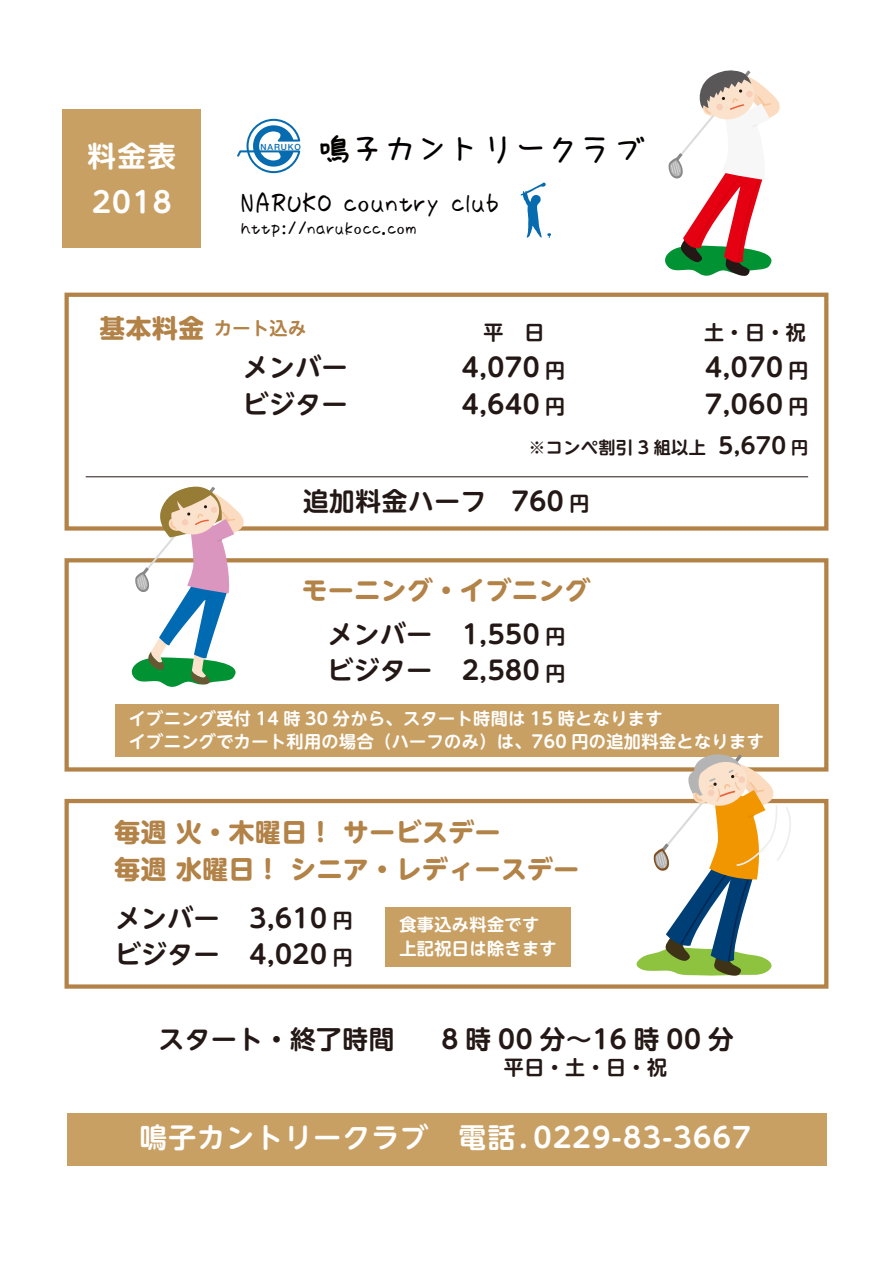
<style>
.page{position:relative;width:893px;height:1263px;background:#fff}
.page>*{position:absolute;margin:0;border:0;box-sizing:border-box;transform-origin:0 0}
.t1{font:36.3px "Sanafon Maru OT";letter-spacing:-.1em;color:#040000}
.t2{font:29.1px "AP Japanesefont";letter-spacing:.025em;color:#040000}
.t3{font:700 28.5px "UD Shin M Go Pro De";letter-spacing:.05em;color:#fff}
.t4{font:700 27.6px "UD Shin M Go Pro De";letter-spacing:.05em;color:#fff}
.t5{font:700 25.65px/36.3px "UD Shin M Go Pro De";letter-spacing:.025em;color:#231815}
.t6{font:700 25.65px/37.8px "UD Shin M Go Pro";letter-spacing:.025em;color:#b28247}
.t7{font:700 25.65px "UD Shin M Go Pro De";letter-spacing:.275em;color:#231815}
.t8{font:700 19.95px "UD Shin M Go Pro De";color:#231815}
.t9{font:19.35px "AP Japanesefont";letter-spacing:.025em;color:#040000}
.t10{font:700 18px "UD Shin M Go Pro De";letter-spacing:.025em;color:#b28247}
.t11{font:700 17.1px/23.4px "UD Shin M Go Pro De";letter-spacing:.025em;color:#fff}
.t12{font:700 17.1px "UD Shin M Go Pro De";letter-spacing:.025em;color:#231815}
.t13{font:500 8.4px "Helvetica Neue";letter-spacing:.1em;color:#076baf}
.s1{font-family:"UD Shin M Go Pro";font-size:25.65px}
.s2{font-size:19.95px}
.s3{font-size:22.35px}
</style>
<div class="page">
<div style="left:67px;top:1113px;width:759px;height:53px;background:#c9a063"></div>
<div style="left:63px;top:109px;width:138px;height:139px;background:#c9a063"></div>
<svg style="left:237px;top:119px;width:64px;height:54px"></svg>
<svg style="left:520px;top:182px;width:31px;height:56px"></svg>
<div style="left:385px;top:907px;width:186px;height:59px;background:#c9a063"></div>
<div style="left:65px;top:293px;width:763px;height:238px;border:4px solid #b28247"></div>
<div style="left:65px;top:558px;width:763px;height:213px;border:4px solid #b28247"></div>
<hr style="left:86px;top:476px;width:722px;height:1px;background:#231815">
<div style="left:115px;top:704px;width:663px;height:52px;background:#c9a063"></div>
<div style="left:65px;top:799px;width:763px;height:190px;border:4px solid #b28247"></div>
<svg style="left:128px;top:486px;width:118px;height:201px"></svg>
<svg style="left:665px;top:70px;width:115px;height:206px"></svg>
<svg style="left:634px;top:746px;width:161px;height:230px"></svg>
<p class="t3" style="left:88px;top:133px;width:90px">料金表</p>
<p class="t13" style="left:261px;top:140px;width:42px">NARUKO</p>
<h1 class="t1" style="left:316px;top:130px;width:332px">鳴子カントリークラブ</h1>
<p class="t3" style="left:92px;top:179px;width:81px">2018</p>
<p class="t2" style="left:241px;top:188px;width:260px">NARUKO country club</p>
<p class="t9" style="left:241px;top:218px;width:177px">http://narukocc.com</p>
<p class="t10" style="left:100px;top:313px;width:208px"><span class="s1">基本料金</span> カート込み</p>
<p class="t5" style="left:243px;top:348px;width:106px">メンバービジター</p>
<p class="t5" style="left:462px;top:348px;width:105px">4,070 <span class="s2">円<br></span>4,640 <span class="s2">円</span></p>
<p class="t5" style="left:705px;top:348px;width:105px">4,070 <span class="s2">円<br></span>7,060 <span class="s2">円</span></p>
<p class="t8" style="left:483px;top:316px;width:62px">平　日</p>
<p class="t8" style="left:704px;top:316px;width:103px">土・日・祝</p>
<p class="t12" style="left:528px;top:434px;width:281px">※コンペ割引 3 組以上 <span class="s3">5,670</span> 円</p>
<p class="t5" style="left:303px;top:481px;width:288px">追加料金ハーフ 760 <span class="s2">円</span></p>
<p class="t6" style="left:302px;top:570px;width:290px">モーニング・イブニング</p>
<p class="t5" style="left:328px;top:614px;width:106px">メンバービジター</p>
<p class="t5" style="left:462px;top:614px;width:105px">1,550 <span class="s2">円<br></span>2,580 <span class="s2">円</span></p>
<p class="t11" style="left:129px;top:705px;width:636px">イブニング受付 14 時 30 分から、スタート時間は 15 時となります<br>イブニングでカート利用の場合（ハーフのみ）は、760 円の追加料金となります</p>
<p class="t6" style="left:115px;top:812px;width:466px">毎週 火・木曜日！ サービスデー<br>毎週 水曜日！ シニア・レディースデー</p>
<p class="t5" style="left:115px;top:898px;width:106px">メンバービジター</p>
<p class="t5" style="left:249px;top:898px;width:105px">3,610 <span class="s2">円<br></span>4,020 <span class="s2">円</span></p>
<p class="t11" style="left:399px;top:912px;width:159px">食事込み料金です上記祝日は除きます</p>
<p class="t5" style="left:159px;top:1019px;width:237px">スタート・終了時間</p>
<p class="t7" style="left:441px;top:1018px;width:294px">8時00分～16時00分</p>
<p class="t8" style="left:504px;top:1051px;width:165px">平日・土・日・祝</p>
<p class="t4" style="left:139px;top:1115px;width:613px">鳴子カントリークラブ　電話. 0229-83-3667</p>
</div>
